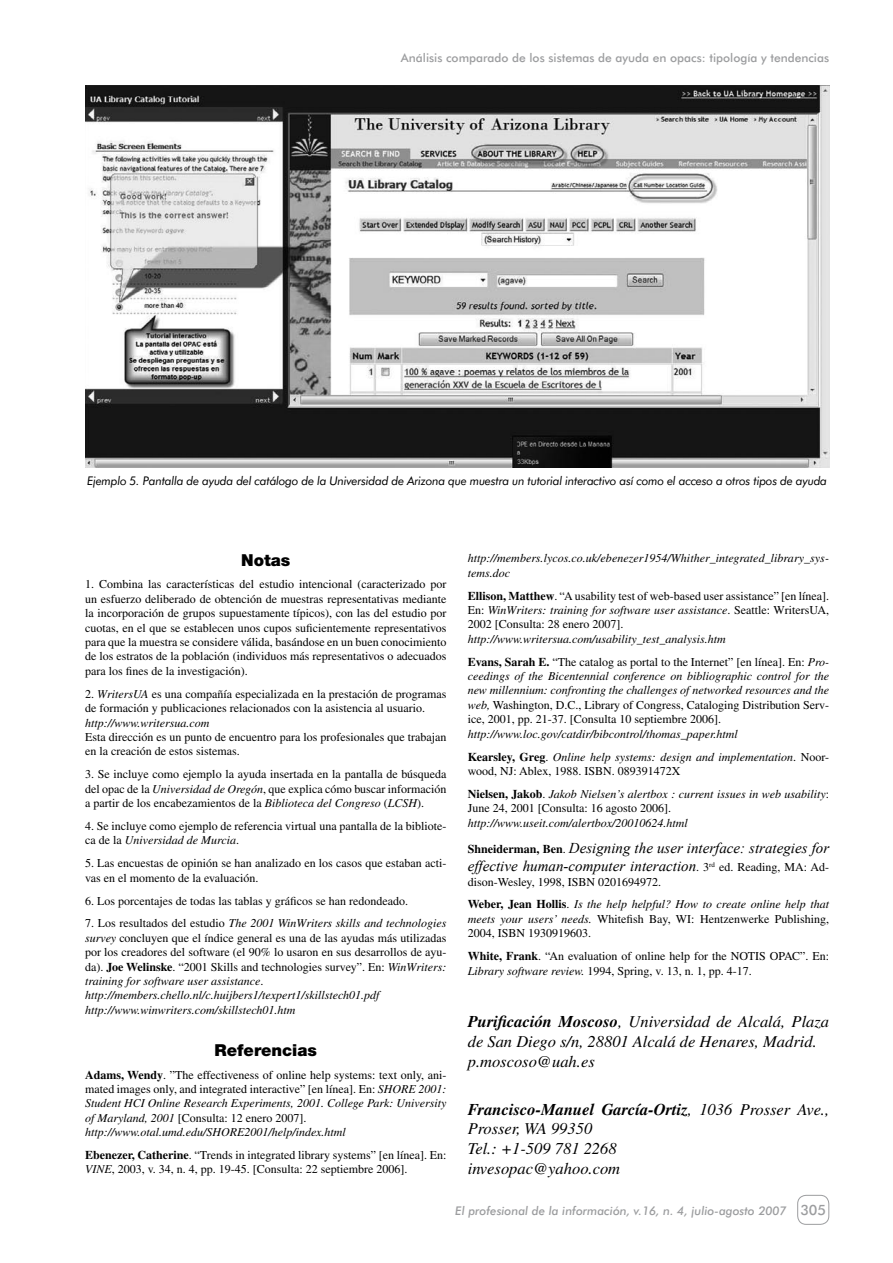
<style>
.page{position:relative;width:893px;height:1263px;background:#fff}
.page>*{position:absolute;margin:0;border:0;box-sizing:border-box;transform-origin:0 0}
.t1{font:italic 16.5px/19.8px "Times";color:#000}
.t2{font:900 16.5px "Helvetica Neue";color:#000}
.t3{font:italic 15px/18px "Times New Roman";color:#000}
.t4{font:500 14.25px "Futura BT";color:#9c9d9f}
.t5{font:12px/14.4px "Times";color:#000}
.t6{font:italic 12px/14.4px "Times";color:#000}
.t7{font:italic 12px "Futura BT";letter-spacing:-.02em;color:#000}
.t8{font:500 12px "Futura BT";color:#9c9d9f}
.t9{font:italic 500 12px "Futura BT";color:#9c9d9f}
.s1{font-style:italic}
.s2{font-style:normal}
.s3{font-weight:700;font-style:normal}
.s4{font-weight:700}
.s5{font-family:"Times";font-weight:700;font-style:normal;font-size:12px}
.s6{font-family:"Times";font-style:normal;font-size:12px}
</style>
<div class="page">
<div style="left:797px;top:1195px;width:32px;height:30px;border:1px solid #9c9d9f;border-radius:9px"></div>
<img style="left:85px;top:85px;width:744px;height:383px">
<p class="t8" style="left:401px;top:51px;width:430px">Análisis comparado de los sistemas de ayuda en opacs: tipología y tendencias</p>
<p class="t7" style="left:87px;top:474px;width:741px">Ejemplo 5. Pantalla de ayuda del catálogo de la Universidad de Arizona que muestra un tutorial interactivo así como el acceso a otros tipos de ayuda</p>
<h1 class="t2" style="left:241px;top:550px;width:51px">Notas</h1>
<p class="t5" style="left:85px;top:577px;width:363px;text-align:justify">1. Combina las características del estudio intencional (caracterizado por un esfuerzo deliberado de obtención de muestras representativas mediante la incorporación de grupos supuestamente típicos), con las del estudio por cuotas, en el que se establecen unos cupos suficientemente representativos para que la muestra se considere válida, basándose en un buen conocimiento de los estratos de la población (individuos más representativos o adecuados para los fines de la investigación).</p>
<p class="t5" style="left:85px;top:686px;width:363px">2. <span class="s1">WritersUA</span> es una compañía especializada en la prestación de programas de formación y publicaciones relacionados con la asistencia al usuario.</p>
<p class="t6" style="left:85px;top:715px;width:126px">http://www.writersua.com</p>
<p class="t5" style="left:85px;top:730px;width:363px">Esta dirección es un punto de encuentro para los profesionales que trabajan en la creación de estos sistemas.</p>
<p class="t5" style="left:85px;top:767px;width:363px;text-align:justify">3. Se incluye como ejemplo la ayuda insertada en la pantalla de búsqueda del opac de la <span class="s1">Universidad de Oregón</span>, que explica cómo buscar información a partir de los encabezamientos de la <span class="s1">Biblioteca del Congreso</span> (<span class="s1">LCSH</span>).</p>
<p class="t5" style="left:85px;top:819px;width:363px">4. Se incluye como ejemplo de referencia virtual una pantalla de la bibliote&shy;ca de la <span class="s1">Universidad de Murcia</span>.</p>
<p class="t5" style="left:85px;top:856px;width:363px">5. Las encuestas de opinión se han analizado en los casos que estaban acti&shy;vas en el momento de la evaluación.</p>
<p class="t5" style="left:85px;top:893px;width:324px">6. Los porcentajes de todas las tablas y gráficos se han redondeado.</p>
<p class="t6" style="left:85px;top:916px;width:363px"><span class="s2">7. Los resultados del estudio</span> The 2001 WinWriters skills and technologies survey <span class="s2">concluyen que el índice general es una de las ayudas más utilizadas por los creadores del software (el 90% lo usaron en sus desarrollos de ayu&shy;da).</span> <span class="s3">Joe Welinske</span><span class="s2">. “2001 Skills and technologies survey”. En:</span> WinWriters: training for software user assistance<span class="s2">. </span>http://members.chello.nl/c.huijbers1/texpert1/skillstech01.pdf http://www.winwriters.com/skillstech01.htm</p>
<h1 class="t2" style="left:215px;top:1040px;width:104px">Referencias</h1>
<p class="t6" style="left:85px;top:1067px;width:363px"><span class="s3">Adams, Wendy</span><span class="s2">. ”The effectiveness of online help systems: text only, ani&shy;mated images only, and integrated interactive” [en línea]. En:</span> SHORE 2001:<br>Student HCI Online Research Experiments, 2001. College Park: University of Maryland, 2001 <span class="s2">[Consulta: 12 enero 2007]. </span>http://www.otal.umd.edu/SHORE2001/help/index.html</p>
<p class="t5" style="left:85px;top:1148px;width:363px"><span class="s4">Ebenezer, Catherine</span>. “Trends in integrated library systems” [en línea]. En:<br><span class="s1">VINE</span>, 2003, v. 34, n. 4, pp. 19-45. [Consulta: 22 septiembre 2006].</p>
<p class="t6" style="left:468px;top:551px;width:363px">http://members.lycos.co.uk/ebenezer1954/Whither_integrated_library_sys&shy;tems.doc</p>
<p class="t5" style="left:468px;top:588px;width:363px;text-align:justify"><span class="s4">Ellison, Matthew</span>. “A usability test of web-based user assistance” [en línea].<br>En: <span class="s1">WinWriters: training for software user assistance</span>. Seattle: WritersUA, 2002 [Consulta: 28 enero 2007].</p>
<p class="t6" style="left:468px;top:627px;width:363px;line-height:23px">http://www.writersua.com/usability_test_analysis.htm<br><span class="s3">Evans, Sarah E.</span> <span class="s2">“The catalog as portal to the Internet” [en línea]. En:</span> Pro-</p>
<p class="t6" style="left:468px;top:669px;width:363px;text-align:justify">ceedings of the Bicentennial conference on bibliographic control for the new millennium: confronting the challenges of networked resources and the web, <span class="s2">Washington, D.C., Library of Congress, Cataloging Distribution Serv&shy;ice, 2001, pp. 21-37. [Consulta 10 septiembre 2006].</span></p>
<p class="t6" style="left:468px;top:722px;width:363px;line-height:23px">http://www.loc.gov/catdir/bibcontrol/thomas_paper.html<br><span class="s3">Kearsley, Greg</span><span class="s2">.</span> Online help systems: design and implementation<span class="s2">. Noor-</span></p>
<p class="t6" style="left:468px;top:759px;width:363px;line-height:23px"><span class="s2">wood, NJ: Ablex, 1988. ISBN. 089391472X<br></span><span class="s3">Nielsen, Jakob</span><span class="s2">.</span> Jakob Nielsen’s alertbox : current issues in web usability<span class="s2">:</span></p>
<p class="t5" style="left:468px;top:801px;width:205px">June 24, 2001 [Consulta: 16 agosto 2006].</p>
<p class="t6" style="left:468px;top:815px;width:222px">http://www.useit.com/alertbox/20010624.html</p>
<p class="t3" style="left:468px;top:839px;width:363px"><span class="s5">Shneiderman, Ben</span><span class="s6">.</span> Designing the user interface: strategies for effective human-computer interaction<span class="s6">. 3</span><sup>rd</sup> <span class="s6">ed. Reading, MA: Ad-</span></p>
<p class="t6" style="left:468px;top:870px;width:363px;line-height:23px"><span class="s2">dison-Wesley, 1998, ISBN 0201694972.<br></span><span class="s3">Weber, Jean Hollis</span><span class="s2">.</span> Is the help helpful? How to create online help that</p>
<p class="t5" style="left:468px;top:911px;width:363px"><span class="s1">meets your users’ needs.</span> Whitefish Bay, WI: Hentzenwerke Publishing,<br>2004, ISBN 1930919603.</p>
<p class="t5" style="left:468px;top:949px;width:363px"><span class="s4">White, Frank</span>. “An evaluation of online help for the NOTIS OPAC”. En:<br><span class="s1">Library software review.</span> 1994, Spring, v. 13, n. 1, pp. 4-17.</p>
<h1 class="t1" style="left:468px;top:1011px;width:363px"><span class="s4">Purificación Moscoso</span>, Universidad de Alcalá, Plaza de San Diego s/n, 28801 Alcalá de Henares, Madrid. p.moscoso@uah.es</h1>
<h1 class="t1" style="left:468px;top:1099px;width:363px"><span class="s4">Francisco-Manuel García-Ortiz</span>, 1036 Prosser Ave.,<br>Prosser, WA 99350<br>Tel.: +1-509 781 2268<br>invesopac@yahoo.com</h1>
<p class="t9" style="left:455px;top:1204px;width:333px">El profesional de la información, v.16, n. 4, julio-agosto 2007</p>
<p class="t4" style="left:800px;top:1201px;width:27px">305</p>
</div>
